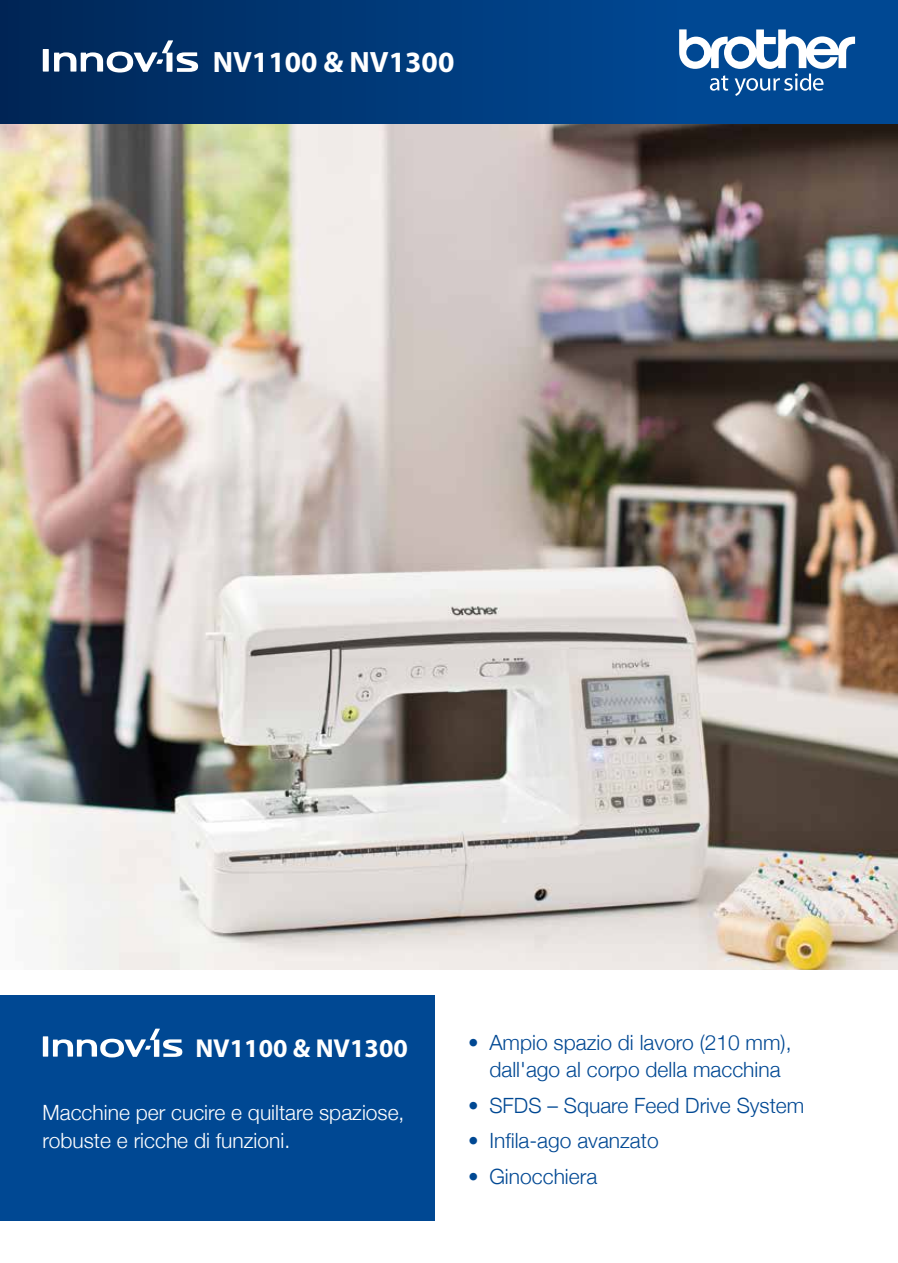
<style>
.page{position:relative;width:898px;height:1263px;background:#fff}
.page>*{position:absolute;margin:0;border:0;box-sizing:border-box;transform-origin:0 0}
.t1{font:700 29.55px "Myriad Pro";color:#fff}
.t2{font:700 25.95px "Myriad Pro";color:#fff}
.t3{font:300 21px/27px "Helvetica Neue";color:#004893;text-align:center}
.t4{font:300 21px/27px "Helvetica Neue";color:#fff}
</style>
<div class="page">
<div style="left:0;top:0;width:897px;height:124px;background:#004893"></div>
<div style="left:0;top:0;width:679px;height:124px;background:linear-gradient(to right,#002656,#004894)"></div>
<svg style="left:679px;top:29px;width:175px;height:67px"></svg>
<div style="left:43px;top:49px;width:6px;height:23px;background:#fff"></div>
<svg style="left:54px;top:40px;width:144px;height:33px;background:#4e6d91"></svg>
<div style="left:0;top:995px;width:434px;height:225px;background:#004893"></div>
<div style="left:43px;top:1036px;width:5px;height:20px;background:#fff"></div>
<svg style="left:53px;top:1028px;width:129px;height:29px"></svg>
<img style="left:0;top:124px;width:897px;height:845px">
<h1 class="t1" style="left:213px;top:43px;width:243px">NV1100 &amp; NV1300</h1>
<p class="t2" style="left:195px;top:1031px;width:214px">NV1100 &amp; NV1300</p>
<p class="t4" style="left:43px;top:1098px;width:363px">Macchine per cucire e quiltare spaziose, robuste e ricche di funzioni.</p>
<p class="t3" style="left:468px;top:1028px;width:325px">• Ampio spazio di lavoro (210 mm), dall'ago al corpo della macchina</p>
<p class="t3" style="left:468px;top:1090px;width:337px">• SFDS – Square Feed Drive System</p>
<p class="t3" style="left:468px;top:1126px;width:192px">• Infila-ago avanzato</p>
<p class="t3" style="left:468px;top:1162px;width:131px">• Ginocchiera</p>
</div>
